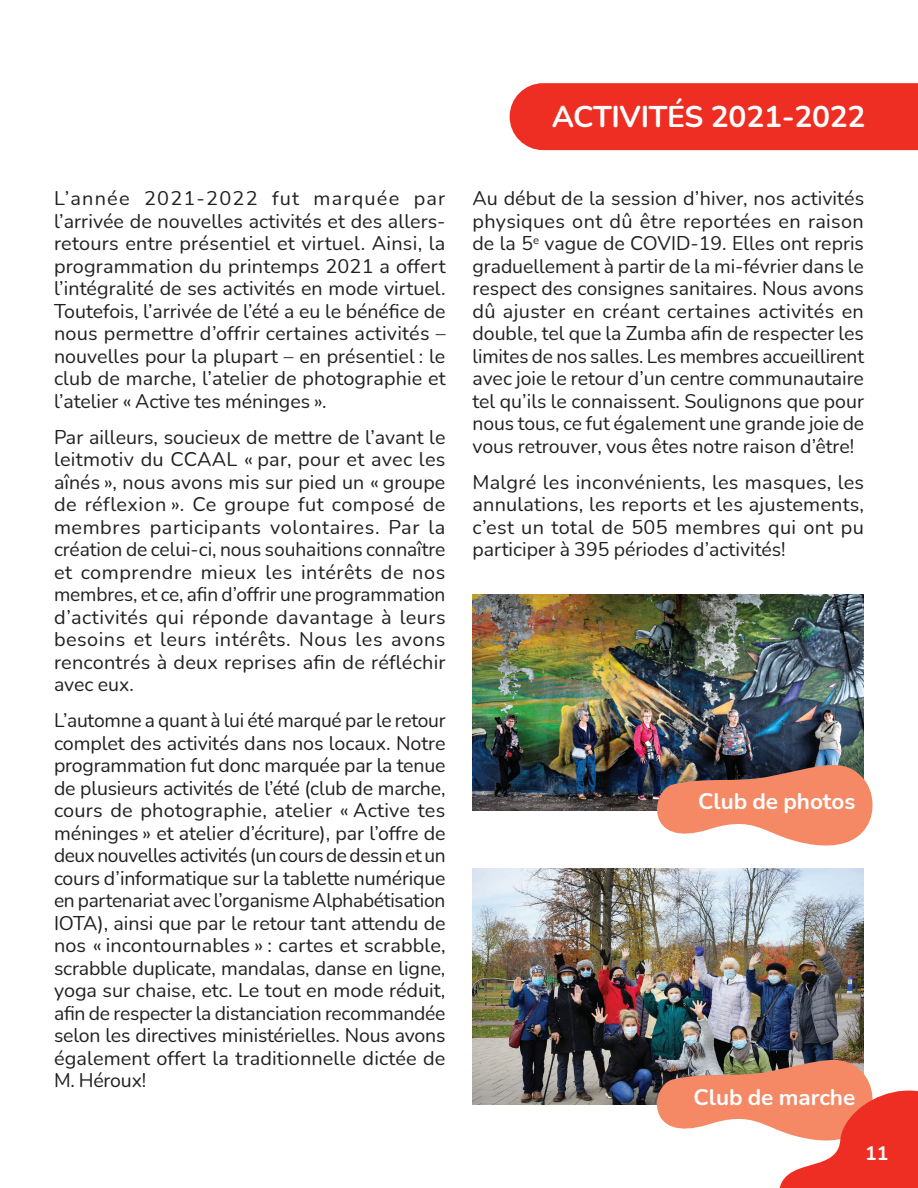
<style>
.page{position:relative;width:918px;height:1188px;background:#fff}
.page>*{position:absolute;margin:0;border:0;box-sizing:border-box;transform-origin:0 0}
.t1{font:700 30px "Nunito";letter-spacing:-.01em;color:#fff}
.texte_courant{font:700 22.5px "Nunito";color:#fff}
.texte_courant-2{font:19.5px/22.5px "Nunito";letter-spacing:.005em;color:#231f20;text-align:justify}
.t2{font:700 19.5px "Nunito";color:#fff}
</style>
<div class="page">
<img style="left:472px;top:594px;width:392px;height:216px">
<svg style="left:644px;top:756px;width:229px;height:90px"></svg>
<img style="left:472px;top:869px;width:392px;height:236px">
<div style="left:510px;top:83px;width:408px;height:67px;background:#ee2e22"></div>
<svg style="left:644px;top:1051px;width:274px;height:137px"></svg>
<p class="texte_courant-2" style="left:54px;top:187px;width:393px;text-align:left">L’année 2021-2022 fut marquée par l’arrivée de nouvelles activités et des allers&shy;retours entre présentiel et virtuel. Ainsi, la programmation du printemps 2021 a offert l’intégralité de ses activités en mode virtuel.<br>Toutefois, l’arrivée de l’été a eu le bénéfice de nous permettre d’offrir certaines activités – nouvelles pour la plupart – en présentiel : le club de marche, l’atelier de photographie et l’atelier « Active tes méninges ».</p>
<p class="texte_courant-2" style="left:54px;top:425px;width:393px">Par ailleurs, soucieux de mettre de l’avant le leitmotiv du CCAAL « par, pour et avec les aînés », nous avons mis sur pied un « groupe de réflexion ». Ce groupe fut composé de membres participants volontaires. Par la création de celui-ci, nous souhaitions connaître et comprendre mieux les intérêts de nos membres, et ce, afin d’offrir une programmation d’activités qui réponde davantage à leurs besoins et leurs intérêts. Nous les avons rencontrés à deux reprises afin de réfléchir avec eux.</p>
<p class="texte_courant-2" style="left:54px;top:709px;width:393px">L’automne a quant à lui été marqué par le retour complet des activités dans nos locaux. Notre programmation fut donc marquée par la tenue de plusieurs activités de l’été (club de marche, cours de photographie, atelier « Active tes méninges » et atelier d’écriture), par l’offre de deux nouvelles activités (un cours de dessin et un cours d’informatique sur la tablette numérique en partenariat avec l’organisme Alphabétisation IOTA), ainsi que par le retour tant attendu de nos « incontournables » : cartes et scrabble, scrabble duplicate, mandalas, danse en ligne, yoga sur chaise, etc. Le tout en mode réduit, afin de respecter la distanciation recommandée selon les directives ministérielles. Nous avons également offert la traditionnelle dictée de M. Héroux!</p>
<p class="t1" style="left:552px;top:96px;width:315px">ACTIVITÉS 2021-2022</p>
<p class="texte_courant-2" style="left:472px;top:187px;width:393px">Au début de la session d’hiver, nos activités physiques ont dû être reportées en raison de la 5<sup>e</sup> vague de COVID-19. Elles ont repris graduellement à partir de la mi-février dans le respect des consignes sanitaires. Nous avons dû ajuster en créant certaines activités en double, tel que la Zumba afin de respecter les limites de nos salles. Les membres accueillirent avec joie le retour d’un centre communautaire tel qu’ils le connaissent. Soulignons que pour nous tous, ce fut également une grande joie de vous retrouver, vous êtes notre raison d’être!</p>
<p class="texte_courant-2" style="left:472px;top:470px;width:393px">Malgré les inconvénients, les masques, les annulations, les reports et les ajustements, c’est un total de 505 membres qui ont pu participer à 395 périodes d’activités!</p>
<p class="texte_courant" style="left:698px;top:785px;width:159px">Club de photos</p>
<p class="texte_courant" style="left:694px;top:1081px;width:163px">Club de marche</p>
<p class="t2" style="left:865px;top:1140px;width:25px">11</p>
</div>
